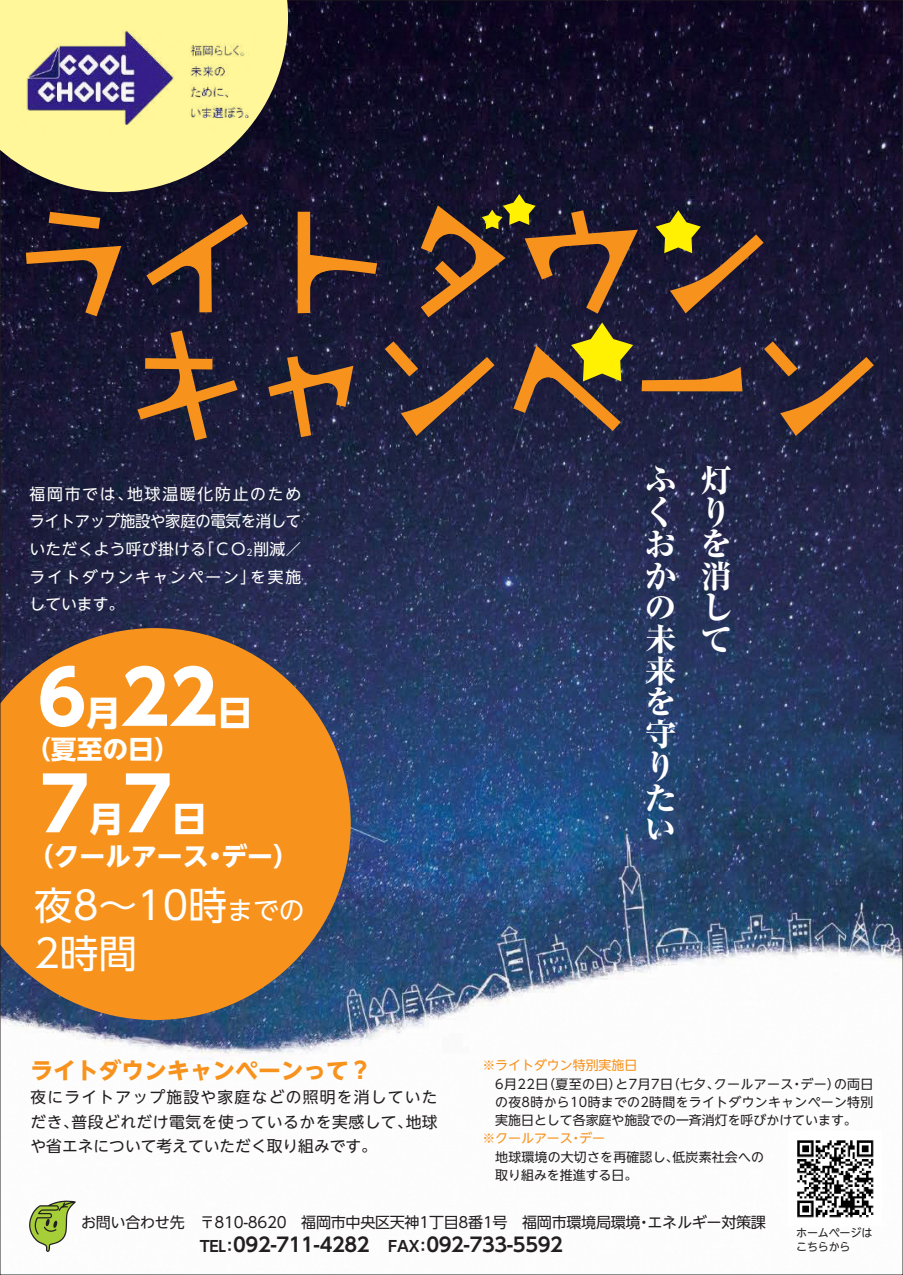
<style>
.page{position:relative;width:903px;height:1275px;background:#fff}
.page>*{position:absolute;margin:0;border:0;box-sizing:border-box;transform-origin:0 0}
.t1{font:700 73.33px "UD Shin Go NT Pr 6 N";color:#fff}
.t2{font:38.68px/48.3px "UD Shin Go NT Pr 6 N";color:#fff}
.t3{font:800 31.68px/31.7px "Ryumin Pro";color:#fff}
.t4{font:700 25.9px "UD Shin Go NT Pr 6 N";color:#fff}
.t5{font:700 22.75px "UD Shin Go NT Pr 6 N";color:#f7931d}
.t6{font:700 19.43px "UD Shin Go NT Pr 6 N De";letter-spacing:-.02em;color:#231f20}
.t7{font:15.75px/27.7px "UD Shin Go NT Pr 6 N";letter-spacing:.015em;color:#fff;text-align:justify}
.t8{font:15.75px/24.5px "UD Shin Go NT Pr 6 N";letter-spacing:.015em;color:#231f20;text-align:justify}
.t9{font:15.05px "UD Shin Go NT Pr 6 N";letter-spacing:-.02em;color:#231f20}
.t10{font:12.95px/18.4px "UD Shin Go NT Pr 6 N";color:#231f20;text-align:justify}
.t11{font:12.95px "UD Shin Go NT Pr 6 N";color:#f7931d}
.t12{font:11.38px/14px "UD Shin Go NT Pr 6 N";letter-spacing:-.015em;color:#231f20}
.s1{font-size:9.28px}
.s2{font-size:34.65px}
.s3{font-size:25.9px}
.s4{font-size:15.05px}
</style>
<div class="page">
<img style="left:2px;top:2px;width:899px;height:1058px">
<svg style="left:2px;top:628px;width:349px;height:392px;background:#d3842a"></svg>
<svg style="left:29px;top:1200px;width:47px;height:52px"></svg>
<svg style="left:26px;top:212px;width:95px;height:104px;background:#4c3128"></svg>
<svg style="left:146px;top:214px;width:102px;height:98px;background:#462f2a"></svg>
<svg style="left:298px;top:212px;width:79px;height:101px;background:#52362b"></svg>
<svg style="left:137px;top:330px;width:101px;height:111px;background:#553a31"></svg>
<svg style="left:268px;top:356px;width:85px;height:81px;background:#5b4033"></svg>
<svg style="left:385px;top:194px;width:489px;height:242px;background:#3d2f33"></svg>
<svg style="left:0;top:0;width:288px;height:192px;background:#bcb579"></svg>
<img style="left:14px;top:24px;width:246px;height:110px">
<img style="left:797px;top:1140px;width:77px;height:78px">
<p class="t7" style="left:30px;top:479px;width:273px">福岡市では、地球温暖化防止のためライトアップ施設や家庭の電気を消していただくよう呼び掛ける「ＣＯ<span class="s1">2</span>削減／ライトダウンキャンペーン」を実施しています。</p>
<h1 class="t1" style="left:38px;top:638px;width:216px">6<span class="s2">月</span>22<span class="s2">日</span></h1>
<h3 class="t4" style="left:25px;top:728px;width:156px">（夏至の日）</h3>
<h1 class="t1" style="left:41px;top:744px;width:167px">7<span class="s2">月</span>7<span class="s2">日</span></h1>
<h3 class="t4" style="left:28px;top:835px;width:273px">（クールアース・デー）</h3>
<h2 class="t2" style="left:34px;top:880px;width:272px">夜8～10時<span class="s3">までの<br></span>2時間</h2>
<h3 class="t5" style="left:31px;top:1052px;width:343px">ライトダウンキャンペーンって？</h3>
<p class="t8" style="left:31px;top:1085px;width:409px">夜にライトアップ施設や家庭などの照明を消していただき、普段どれだけ電気を使っているかを実感して、地球や省エネについて考えていただく取り組みです。</p>
<h3 class="t3" style="left:645px;top:462px;width:32px">ふくおかの未来を守りたい</h3>
<h3 class="t3" style="left:700px;top:462px;width:32px">灯りを消して</h3>
<p class="t11" style="left:482px;top:1055px;width:156px">※ライトダウン特別実施日</p>
<p class="t10" style="left:495px;top:1074px;width:380px">6月22日（夏至の日）と7月7日（七夕、クールアース・デー）の両日の夜8時から10時までの2時間をライトダウンキャンペーン特別実施日として各家庭や施設での一斉消灯を呼びかけています。</p>
<p class="t11" style="left:482px;top:1128px;width:124px">※クールアース・デー</p>
<p class="t10" style="left:482px;top:1147px;width:283px;text-indent:13px">地球環境の大切さを再確認し、低炭素社会への　取り組みを推進する日。</p>
<p class="t9" style="left:81px;top:1210px;width:686px">お問い合わせ先 〒810-8620　福岡市中央区天神1丁目8番1号　福岡市環境局環境・エネルギー対策課</p>
<h3 class="t6" style="left:200px;top:1228px;width:365px"><span class="s4">TEL：</span>092-711-4282　<span class="s4">FAX：</span>092-733-5592</h3>
<p class="t12" style="left:796px;top:1225px;width:78px">ホームページはこちらから</p>
</div>
